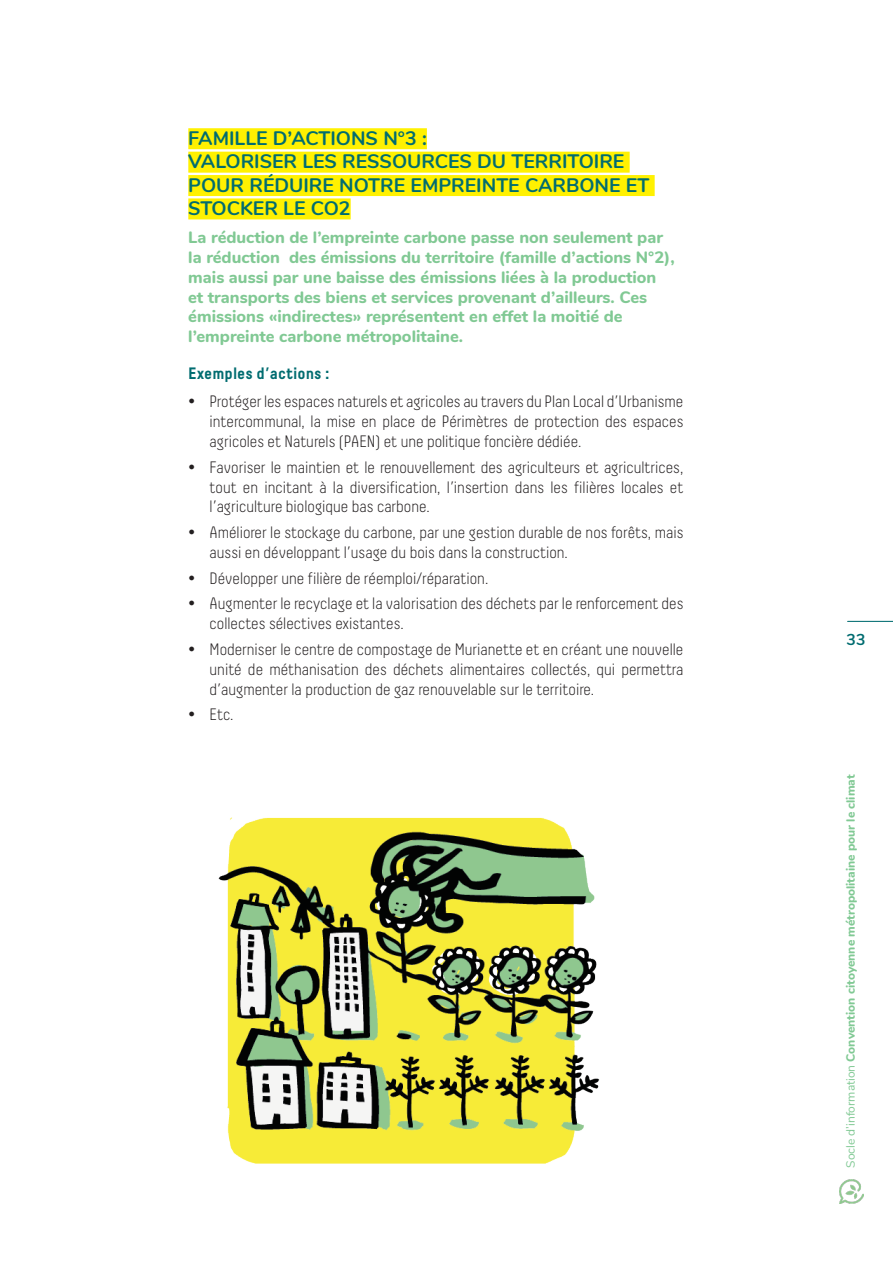
<style>
.page{position:relative;width:893px;height:1263px;background:#fff}
.page>*{position:absolute;margin:0;border:0;box-sizing:border-box;transform-origin:0 0}
.famille_action{font:700 19.5px/23.4px "Nunito";color:#006c70}
.t1{font:300 16.5px/19.8px "Decima";color:#231f20;text-align:justify}
.intro{font:800 16.5px/19.8px "Nunito";color:#81c994}
.Texte_courant{font:700 16.5px "Decima";color:#006c70}
.t2{font:700 15.75px "Nunito";color:#006c70}
.t3{font:800 12px "Nunito";color:#81c994}
.s1{font-weight:400}
</style>
<div class="page">
<img style="left:218px;top:817px;width:382px;height:347px">
<div style="left:188px;top:128px;width:239px;height:21px;background:#fff101"></div>
<div style="left:188px;top:152px;width:442px;height:21px;background:#fff101"></div>
<div style="left:188px;top:175px;width:467px;height:21px;background:#fff101"></div>
<div style="left:188px;top:198px;width:163px;height:21px;background:#fff101"></div>
<hr style="left:848px;top:621px;width:45px;height:1px;background:#006c70">
<img style="left:840px;top:1179px;width:23px;height:24px">
<p class="famille_action" style="left:188px;top:125px;width:463px">FAMILLE D’ACTIONS N°3 :<br>VALORISER LES RESSOURCES DU TERRITOIRE<br>POUR RÉDUIRE NOTRE EMPREINTE CARBONE ET<br>STOCKER LE CO2</p>
<p class="intro" style="left:188px;top:227px;width:488px">La réduction de l’empreinte carbone passe non seulement par la réduction des émissions du territoire (famille d’actions N°2), mais aussi par une baisse des émissions liées à la production et transports des biens et services provenant d’ailleurs. Ces émissions «indirectes» représentent en effet la moitié de l’empreinte carbone métropolitaine.</p>
<p class="Texte_courant" style="left:188px;top:364px;width:143px">Exemples d’actions :</p>
<p class="t1" style="left:210px;top:392px;width:475px;text-indent:-21px">• Protéger les espaces naturels et agricoles au travers du Plan Local d’Urbanisme intercommunal, la mise en place de Périmètres de protection des espaces agricoles et Naturels (PAEN) et une politique foncière dédiée.</p>
<p class="t1" style="left:210px;top:457px;width:475px;text-indent:-21px">• Favoriser le maintien et le renouvellement des agriculteurs et agricultrices, tout en incitant à la diversification, l’insertion dans les filières locales et l’agriculture biologique bas carbone.</p>
<p class="t1" style="left:210px;top:522px;width:475px;text-indent:-21px">• Améliorer le stockage du carbone, par une gestion durable de nos forêts, mais aussi en développant l’usage du bois dans la construction.</p>
<p class="t1" style="left:188px;top:568px;width:301px">• Développer une filière de réemploi/réparation.</p>
<p class="t1" style="left:210px;top:594px;width:475px;text-indent:-21px">• Augmenter le recyclage et la valorisation des déchets par le renforcement des collectes sélectives existantes.</p>
<p class="t1" style="left:210px;top:639px;width:475px;text-indent:-21px">• Moderniser le centre de compostage de Murianette et en créant une nouvelle unité de méthanisation des déchets alimentaires collectés, qui permettra d’augmenter la production de gaz renouvelable sur le territoire.</p>
<p class="t1" style="left:188px;top:705px;width:47px">• Etc.</p>
<p class="t2" style="left:846px;top:628px;width:20px">33</p>
<p class="t3" style="left:842px;top:1168px;width:395px;rotate:-90deg"><span class="s1">Socle d’information</span> Convention citoyenne métropolitaine pour le climat</p>
</div>
